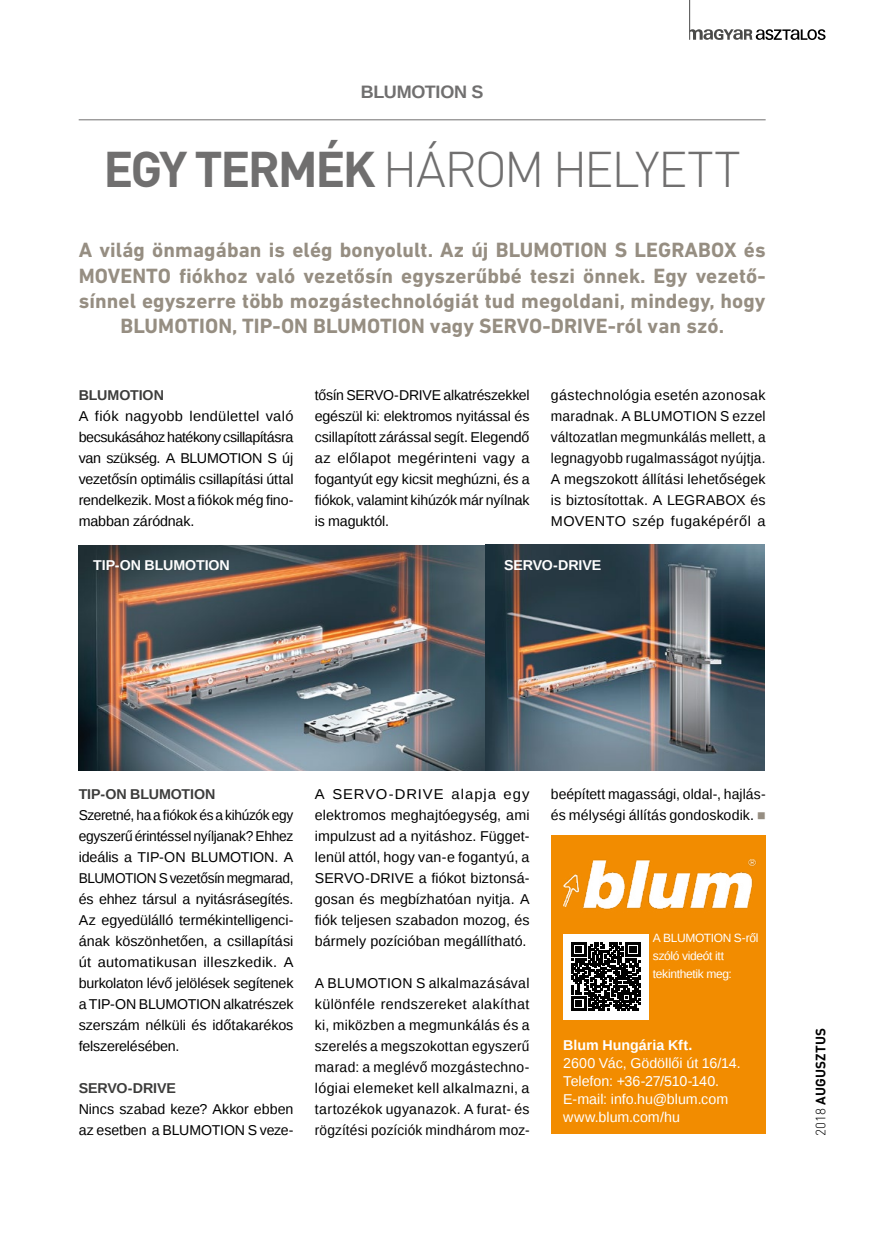
<style>
.page{position:relative;width:872px;height:1242px;background:#fff}
.page>*{position:absolute;margin:0;border:0;box-sizing:border-box;transform-origin:0 0}
.t1{font:300 49.5px "DIN Pro";letter-spacing:-.035em;color:#706f6f}
.t2{font:700 21px/25.2px "DIN Next LT Pro";letter-spacing:.005em;color:#968e82;text-align:center}
.t3{font:700 18px "Liberation Sans";letter-spacing:-.015em;color:#706f6f}
.t4{font:14.25px/21px "Liberation Sans";color:#000;text-align:justify}
.t5{font:14.25px/21px "Liberation Sans";color:#000;text-align:justify;scale:.96 1}
.t6{font:14.25px/21px "Liberation Sans";color:#000;text-align:justify;scale:1.04 1}
.t7{font:14.25px/18px "Liberation Sans";color:#fff}
.t8{font:700 14.25px "Liberation Sans";letter-spacing:-.005em;color:#fff}
.t9{font:700 14.25px "Liberation Sans";letter-spacing:-.005em;color:#3c3c3b}
.t10{font:700 13.5px "DIN Pro";letter-spacing:.01em;color:#000}
.t11{font:12px/18px "Liberation Sans";letter-spacing:-.025em;color:#fff}
.s1{font-weight:700}
.s2{color:#968e82}
.s3{font-weight:300}
</style>
<div class="page">
<svg style="left:690px;top:29px;width:135px;height:11px"></svg>
<hr style="left:689px;top:0;width:1px;height:40px;background:#4a4a49">
<hr style="left:79px;top:119px;width:686px;height:1px;background:#706f6f">
<div style="left:551px;top:835px;width:214px;height:298px;background:#f28c00"></div>
<div style="left:563px;top:934px;width:85px;height:85px;background:#fff"></div>
<svg style="left:571px;top:942px;width:69px;height:69px"></svg>
<img style="left:563px;top:859px;width:194px;height:51px">
<img style="left:79px;top:545px;width:686px;height:225px">
<p class="t3" style="left:361px;top:80px;width:124px">BLUMOTION S</p>
<h1 class="t1" style="left:104px;top:135px;width:638px"><span class="s1">EGY TERMÉK</span> HÁROM HELYETT</h1>
<p class="t2" style="left:79px;top:237px;width:688px">A világ önmagában is elég bonyolult. Az új BLUMOTION S LEGRABOX és MOVENTO fiókhoz való vezetősín egyszerűbbé teszi önnek. Egy vezető&shy;sínnel egyszerre több mozgástechnológiát tud megoldani, mindegy, hogy BLUMOTION, TIP-ON BLUMOTION vagy SERVO-DRIVE-ról van szó.</p>
<p class="t9" style="left:79px;top:385px;width:87px">BLUMOTION</p>
<p class="t4" style="left:79px;top:406px;width:216px">A fiók nagyobb lendülettel való becsukásához hatékony csillapításra van szükség. A BLUMOTION S új vezetősín optimális csillapítási úttal rendelkezik. Most a fiókok még fino&shy;mabban záródnak.</p>
<p class="t4" style="left:315px;top:385px;width:216px">tősín SERVO-DRIVE alkatrészekkel egészül ki: elektromos nyitással és csillapított zárással segít. Elegendő az előlapot megérinteni vagy a fogantyút egy kicsit meghúzni, és a fiókok, valamint kihúzók már nyílnak is maguktól.</p>
<p class="t4" style="left:551px;top:385px;width:216px">gástechnológia esetén azonosak maradnak. A BLUMOTION S ezzel változatlan megmunkálás mellett, a legnagyobb rugalmasságot nyújtja.<br>A megszokott állítási lehetőségek is biztosítottak. A LEGRABOX és MOVENTO szép fugaképéről a</p>
<p class="t8" style="left:93px;top:555px;width:138px">TIP-ON BLUMOTION</p>
<p class="t8" style="left:504px;top:555px;width:99px">SERVO-DRIVE</p>
<p class="t9" style="left:79px;top:784px;width:138px">TIP-ON BLUMOTION</p>
<p class="t5" style="left:79px;top:805px;width:225px">Szeretné, ha a fiókok és a kihúzók egy egyszerű érintéssel nyíljanak? Ehhez ideális a TIP-ON BLUMOTION. A BLUMOTION S vezetősín megmarad, és ehhez társul a nyitásrásegítés.<br>Az egyedülálló termékintelligenci&shy;ának köszönhetően, a csillapítási út automatikusan illeszkedik. A burkolaton lévő jelölések segítenek a TIP-ON BLUMOTION alkatrészek szerszám nélküli és időtakarékos felszerelésében.</p>
<p class="t9" style="left:79px;top:1078px;width:99px">SERVO-DRIVE</p>
<p class="t4" style="left:79px;top:1099px;width:216px">Nincs szabad keze? Akkor ebben az esetben a BLUMOTION S veze-</p>
<p class="t6" style="left:315px;top:784px;width:208px">A SERVO-DRIVE alapja egy elektromos meghajtóegység, ami impulzust ad a nyitáshoz. Függet&shy;lenül attól, hogy van-e fogantyú, a SERVO-DRIVE a fiókot biztonsá&shy;gosan és megbízhatóan nyitja. A fiók teljesen szabadon mozog, és bármely pozícióban megállítható.</p>
<p class="t4" style="left:315px;top:973px;width:216px">A BLUMOTION S alkalmazásával különféle rendszereket alakíthat ki, miközben a megmunkálás és a szerelés a megszokottan egyszerű marad: a meglévő mozgástechno&shy;lógiai elemeket kell alkalmazni, a tartozékok ugyanazok. A furat- és rögzítési pozíciók mindhárom moz-</p>
<p class="t4" style="left:551px;top:784px;width:216px">beépített magassági, oldal-, hajlás&shy;és mélységi állítás gondoskodik. <span class="s2">■</span></p>
<p class="t11" style="left:653px;top:929px;width:107px">A BLUMOTION S-ről szóló videót itt tekinthetik meg:</p>
<p class="t8" style="left:563px;top:1035px;width:131px">Blum Hungária Kft.</p>
<p class="t7" style="left:563px;top:1055px;width:179px">2600 Vác, Gödöllői út 16/14.<br>Telefon: +36-27/510-140.<br>E-mail: info.hu@blum.com www.blum.com/hu</p>
<p class="t10" style="left:811px;top:1135px;width:109px;rotate:-90deg"><span class="s3">2018</span> AUGUSZTUS</p>
</div>
